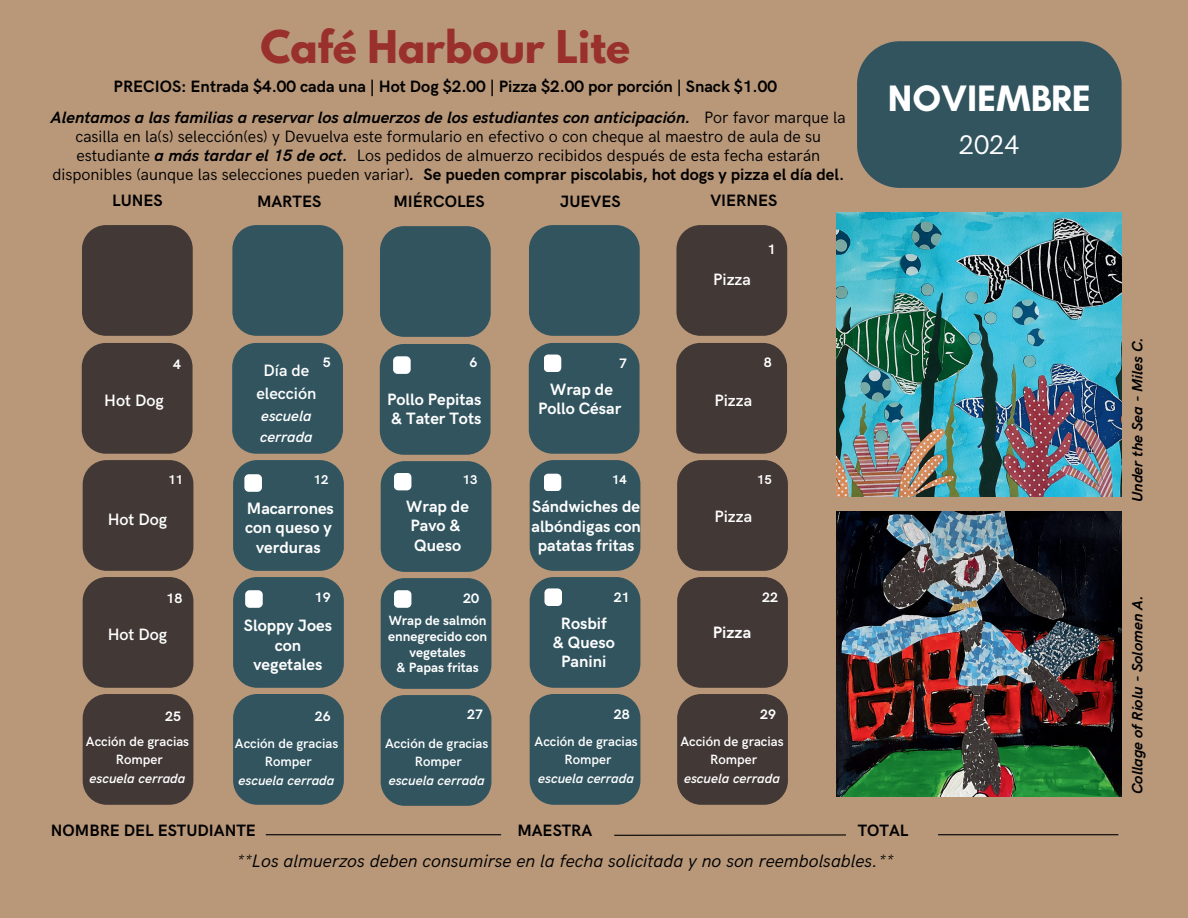
<style>
.page{position:relative;width:1188px;height:918px;background:#b9987a}
.page>*{position:absolute;margin:0;border:0;box-sizing:border-box;transform-origin:0 0}
.t1{font:700 39.9px "League Spartan";color:#99302c}
.t2{font:700 37.5px "Glacial Indifference";color:#fff}
.t3{font:27px "HK Grotesk";color:#fff}
.t4{font:italic 18px "HK Grotesk";color:#000}
.t5{font:16.5px/19.2px "HK Grotesk";color:#000;text-align:center}
.t6{font:700 16.5px/19.2px "HK Grotesk";color:#fff;text-align:center}
.t7{font:700 16.5px "HK Grotesk";color:#000}
.t8{font:600 16.5px/22.5px "HK Grotesk";color:#fff;text-align:center}
.t9{font:italic 700 15px "HK Grotesk";color:#000}
.t10{font:italic 600 15px/20.2px "HK Grotesk";color:#fff}
.t11{font:700 13.8px "HK Grotesk";color:#fff}
.t12{font:600 13.5px/18.5px "HK Grotesk";color:#fff;text-align:center}
.t13{font:italic 600 13.5px "HK Grotesk";color:#fff}
.t14{font:700 13.5px/15.8px "HK Grotesk";color:#fff;text-align:center}
.t15{font:700 12.75px "HK Grotesk";color:#fff}
.s1{font-weight:700;font-style:italic}
.s2{font-weight:700}
</style>
<div class="page">
<div style="left:857px;top:41px;width:265px;height:147px;background:#31545f"></div>
<hr style="left:938px;top:834px;width:180px;height:1px;background:#000">
<hr style="left:614px;top:834px;width:232px;height:2px;background:#000">
<hr style="left:266px;top:834px;width:235px;height:1px;background:#000">
<div style="left:381px;top:695px;width:110px;height:111px;background:#31545f;border-radius:24px"></div>
<div style="left:381px;top:578px;width:110px;height:111px;background:#31545f;border-radius:24px"></div>
<div style="left:381px;top:461px;width:110px;height:111px;background:#31545f;border-radius:24px"></div>
<div style="left:380px;top:226px;width:111px;height:111px;background:#31545f;border-radius:24px"></div>
<div style="left:380px;top:344px;width:111px;height:111px;background:#31545f;border-radius:24px"></div>
<div style="left:83px;top:694px;width:110px;height:111px;background:#423835;border-radius:24px"></div>
<div style="left:83px;top:577px;width:110px;height:111px;background:#423835;border-radius:24px"></div>
<div style="left:83px;top:460px;width:110px;height:111px;background:#423835;border-radius:24px"></div>
<div style="left:82px;top:225px;width:111px;height:111px;background:#423835;border-radius:24px"></div>
<div style="left:82px;top:343px;width:111px;height:111px;background:#423835;border-radius:24px"></div>
<div style="left:233px;top:694px;width:111px;height:111px;background:#31545f;border-radius:24px"></div>
<div style="left:233px;top:577px;width:111px;height:111px;background:#31545f;border-radius:24px"></div>
<div style="left:233px;top:460px;width:111px;height:111px;background:#31545f;border-radius:24px"></div>
<div style="left:232px;top:225px;width:111px;height:111px;background:#31545f;border-radius:24px"></div>
<div style="left:232px;top:343px;width:111px;height:111px;background:#31545f;border-radius:24px"></div>
<div style="left:530px;top:694px;width:110px;height:111px;background:#31545f;border-radius:24px"></div>
<div style="left:530px;top:577px;width:110px;height:111px;background:#31545f;border-radius:24px"></div>
<div style="left:530px;top:460px;width:110px;height:111px;background:#31545f;border-radius:24px"></div>
<div style="left:529px;top:225px;width:111px;height:111px;background:#31545f;border-radius:24px"></div>
<div style="left:529px;top:343px;width:111px;height:111px;background:#31545f;border-radius:24px"></div>
<div style="left:677px;top:694px;width:111px;height:111px;background:#423835;border-radius:24px"></div>
<div style="left:677px;top:577px;width:111px;height:111px;background:#423835;border-radius:24px"></div>
<div style="left:677px;top:460px;width:111px;height:111px;background:#423835;border-radius:24px"></div>
<div style="left:676px;top:225px;width:111px;height:111px;background:#423835;border-radius:24px"></div>
<div style="left:676px;top:343px;width:111px;height:111px;background:#423835;border-radius:24px"></div>
<div style="left:245px;top:590px;width:18px;height:18px;background:#fff;border-radius:4px"></div>
<div style="left:394px;top:590px;width:17px;height:18px;background:#fff;border-radius:4px"></div>
<div style="left:544px;top:588px;width:18px;height:18px;background:#fff;border-radius:4px"></div>
<div style="left:244px;top:474px;width:18px;height:18px;background:#fff;border-radius:4px"></div>
<div style="left:394px;top:473px;width:17px;height:17px;background:#fff;border-radius:4px"></div>
<div style="left:544px;top:474px;width:17px;height:17px;background:#fff;border-radius:4px"></div>
<div style="left:393px;top:356px;width:18px;height:18px;background:#fff;border-radius:4px"></div>
<div style="left:544px;top:355px;width:17px;height:17px;background:#fff;border-radius:4px"></div>
<img style="left:837px;top:511px;width:285px;height:285px">
<img style="left:837px;top:212px;width:285px;height:285px">
<h1 class="t1" style="left:260px;top:15px;width:371px">Café Harbour Lite</h1>
<p class="t7" style="left:114px;top:74px;width:665px">PRECIOS: Entrada $4.00 cada una | Hot Dog $2.00 | Pizza $2.00 por porción | Snack $1.00</p>
<p class="t5" style="left:51px;top:106px;width:796px"><span class="s1">Alentamos a las familias a reservar los almuerzos de los estudiantes con anticipación.</span> Por favor marque la casilla en la(s) selección(es) y Devuelva este formulario en efectivo o con cheque al maestro de aula de su estudiante <span class="s1">a más tardar el 15 de oct.</span> Los pedidos de almuerzo recibidos después de esta fecha estarán disponibles (aunque las selecciones pueden variar)<span class="s1">.</span> <span class="s2">Se pueden comprar piscolabis, hot dogs y pizza el día del.</span></p>
<p class="t7" style="left:112px;top:188px;width:52px">LUNES</p>
<p class="t7" style="left:257px;top:189px;width:66px">MARTES</p>
<p class="t7" style="left:394px;top:189px;width:93px">MIÉRCOLES</p>
<p class="t7" style="left:560px;top:189px;width:62px">JUEVES</p>
<p class="t7" style="left:710px;top:188px;width:68px">VIERNES</p>
<p class="t11" style="left:768px;top:239px;width:9px">1</p>
<p class="t8" style="left:713px;top:267px;width:39px">Pizza</p>
<p class="t11" style="left:173px;top:354px;width:9px">4</p>
<p class="t8" style="left:104px;top:387px;width:61px">Hot Dog</p>
<p class="t8" style="left:256px;top:358px;width:62px">Día de elección</p>
<p class="t10" style="left:260px;top:405px;width:54px">escuela cerrada</p>
<p class="t11" style="left:323px;top:352px;width:9px">5</p>
<p class="t11" style="left:470px;top:352px;width:9px">6</p>
<p class="t11" style="left:619px;top:353px;width:9px">7</p>
<p class="t11" style="left:764px;top:351px;width:9px">8</p>
<p class="t6" style="left:387px;top:388px;width:96px;text-align:left">Pollo Pepitas &amp; Tater Tots</p>
<p class="t6" style="left:538px;top:379px;width:85px">Wrap de<br>Pollo César</p>
<p class="t8" style="left:714px;top:388px;width:39px">Pizza</p>
<p class="t15" style="left:168px;top:470px;width:16px">11</p>
<p class="t15" style="left:314px;top:470px;width:16px">12</p>
<p class="t15" style="left:463px;top:470px;width:16px">13</p>
<p class="t15" style="left:612px;top:470px;width:16px">14</p>
<p class="t15" style="left:757px;top:470px;width:16px">15</p>
<p class="t8" style="left:108px;top:507px;width:61px">Hot Dog</p>
<p class="t6" style="left:245px;top:498px;width:90px">Macarrones con queso y verduras</p>
<p class="t6" style="left:406px;top:496px;width:64px;text-align:left">Wrap de<br>Pavo &amp;<br>Queso</p>
<p class="t6" style="left:531px;top:496px;width:111px">Sándwiches de albóndigas con patatas fritas</p>
<p class="t8" style="left:714px;top:504px;width:39px">Pizza</p>
<p class="t11" style="left:166px;top:588px;width:17px">18</p>
<p class="t11" style="left:315px;top:587px;width:17px">19</p>
<p class="t11" style="left:463px;top:588px;width:17px">20</p>
<p class="t11" style="left:614px;top:587px;width:17px">21</p>
<p class="t11" style="left:762px;top:587px;width:17px">22</p>
<p class="t6" style="left:244px;top:615px;width:90px">Sloppy Joes con vegetales</p>
<p class="t14" style="left:388px;top:612px;width:100px">Wrap de salmón ennegrecido con vegetales<br>&amp; Papas fritas</p>
<p class="t6" style="left:553px;top:612px;width:64px">Rosbif<br>&amp; Queso<br>Panini</p>
<p class="t8" style="left:108px;top:621px;width:61px">Hot Dog</p>
<p class="t6" style="left:713px;top:622px;width:40px">Pizza</p>
<p class="t11" style="left:165px;top:706px;width:17px">25</p>
<p class="t12" style="left:86px;top:731px;width:105px">Acción de gracias<br>Romper</p>
<p class="t13" style="left:90px;top:768px;width:97px">escuela cerrada</p>
<p class="t11" style="left:315px;top:706px;width:17px">26</p>
<p class="t11" style="left:467px;top:704px;width:17px">27</p>
<p class="t11" style="left:614px;top:704px;width:17px">28</p>
<p class="t11" style="left:760px;top:704px;width:17px">29</p>
<p class="t12" style="left:235px;top:733px;width:105px">Acción de gracias<br>Romper</p>
<p class="t13" style="left:239px;top:770px;width:97px">escuela cerrada</p>
<p class="t12" style="left:385px;top:733px;width:105px">Acción de gracias<br>Romper</p>
<p class="t13" style="left:389px;top:770px;width:97px">escuela cerrada</p>
<p class="t12" style="left:535px;top:731px;width:105px">Acción de gracias<br>Romper</p>
<p class="t13" style="left:538px;top:768px;width:97px">escuela cerrada</p>
<p class="t12" style="left:680px;top:731px;width:105px">Acción de gracias<br>Romper</p>
<p class="t13" style="left:684px;top:768px;width:97px">escuela cerrada</p>
<h2 class="t2" style="left:888px;top:75px;width:205px">NOVIEMBRE</h2>
<h3 class="t3" style="left:959px;top:125px;width:62px">2024</h3>
<p class="t7" style="left:51px;top:818px;width:206px">NOMBRE DEL ESTUDIANTE</p>
<p class="t7" style="left:517px;top:818px;width:76px">MAESTRA</p>
<p class="t7" style="left:858px;top:818px;width:52px">TOTAL</p>
<p class="t4" style="left:237px;top:847px;width:659px">**Los almuerzos deben consumirse en la fecha solicitada y no son reembolsables.**</p>
<p class="t9" style="left:1126px;top:502px;width:167px;rotate:-90deg">Under the Sea - Miles C.</p>
<p class="t9" style="left:1126px;top:794px;width:200px;rotate:-90deg">Collage of Riolu - Solomen A.</p>
</div>
